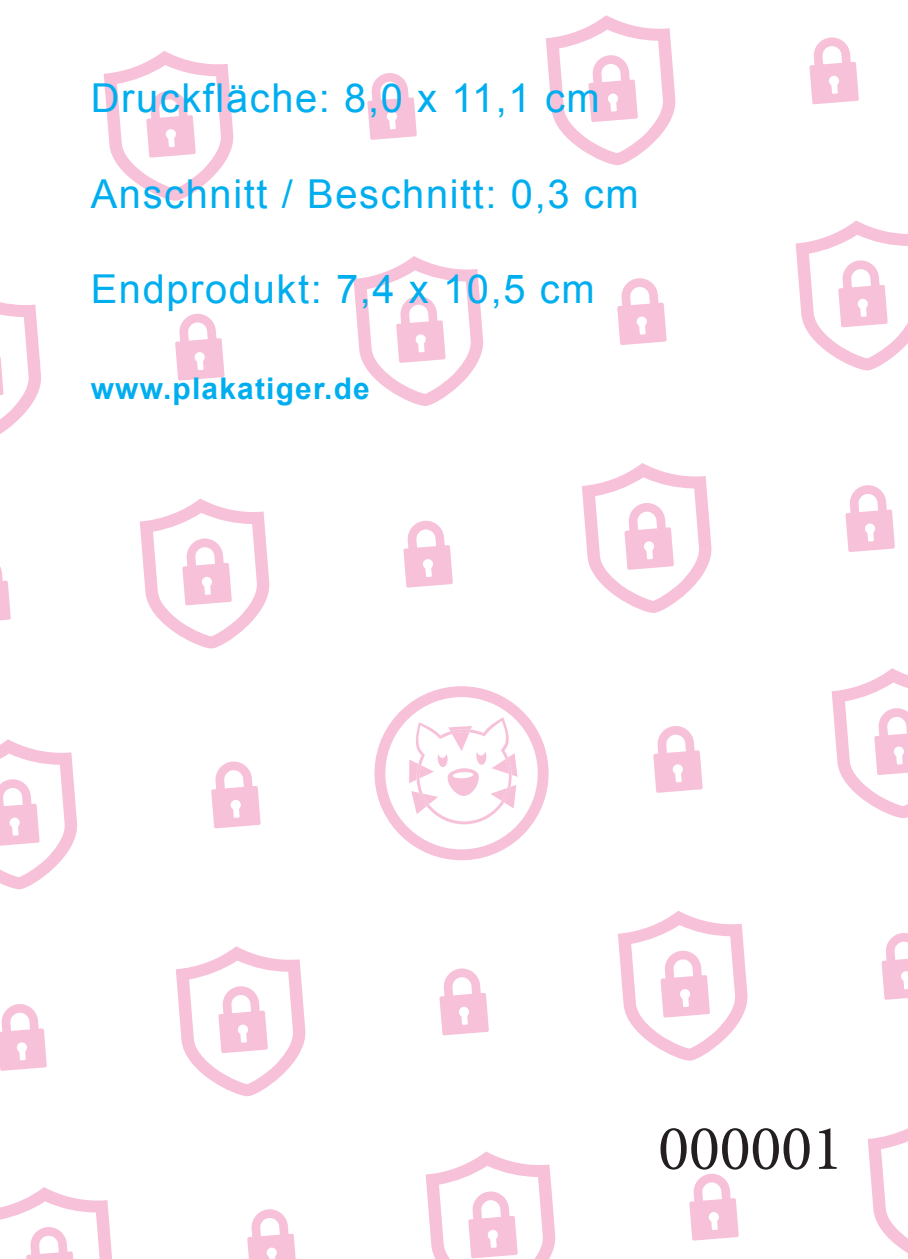
<style>
.page{position:relative;width:908px;height:1259px;background:#fff}
.page>*{position:absolute;margin:0;border:0;box-sizing:border-box;transform-origin:0 0}
.t1{font:64px "Minion Pro";color:#231f20}
.t2{font:40px "Arial";letter-spacing:.04em;color:#00aeef}
.t3{font:700 30px "Arial";letter-spacing:.04em;color:#00aeef}
</style>
<div class="page">
<svg style="left:546px;top:15px;width:130px;height:150px"></svg>
<svg style="left:104px;top:51px;width:130px;height:150px"></svg>
<svg style="left:809px;top:37px;width:49px;height:67px"></svg>
<svg style="left:367px;top:73px;width:49px;height:67px"></svg>
<svg style="left:618px;top:911px;width:130px;height:149px"></svg>
<svg style="left:176px;top:946px;width:130px;height:150px"></svg>
<svg style="left:881px;top:933px;width:26px;height:66px"></svg>
<svg style="left:0;top:1004px;width:47px;height:67px"></svg>
<svg style="left:439px;top:968px;width:49px;height:67px"></svg>
<svg style="left:582px;top:463px;width:130px;height:150px"></svg>
<svg style="left:140px;top:498px;width:130px;height:150px"></svg>
<svg style="left:845px;top:485px;width:49px;height:67px"></svg>
<svg style="left:0;top:566px;width:11px;height:54px"></svg>
<svg style="left:403px;top:521px;width:49px;height:66px"></svg>
<svg style="left:795px;top:220px;width:112px;height:150px"></svg>
<svg style="left:0;top:302px;width:41px;height:132px"></svg>
<svg style="left:353px;top:256px;width:131px;height:150px"></svg>
<svg style="left:175px;top:314px;width:49px;height:66px"></svg>
<svg style="left:617px;top:278px;width:49px;height:67px"></svg>
<svg style="left:867px;top:1129px;width:40px;height:124px"></svg>
<svg style="left:0;top:1187px;width:112px;height:72px"></svg>
<svg style="left:425px;top:1151px;width:130px;height:108px"></svg>
<svg style="left:247px;top:1209px;width:48px;height:50px"></svg>
<svg style="left:689px;top:1173px;width:49px;height:67px"></svg>
<svg style="left:831px;top:668px;width:76px;height:150px"></svg>
<svg style="left:0;top:739px;width:77px;height:150px"></svg>
<svg style="left:211px;top:761px;width:49px;height:67px"></svg>
<svg style="left:653px;top:726px;width:49px;height:67px"></svg>
<svg style="left:374px;top:686px;width:175px;height:174px"></svg>
<p class="t2" style="left:91px;top:72px;width:510px">Druckfläche: 8,0 x 11,1 cm</p>
<p class="t2" style="left:91px;top:168px;width:549px">Anschnitt / Beschnitt: 0,3 cm</p>
<p class="t2" style="left:91px;top:263px;width:505px">Endprodukt: 7,4 x 10,5 cm</p>
<p class="t3" style="left:91px;top:369px;width:280px">www.plakatiger.de</p>
<h1 class="t1" style="left:658px;top:1105px;width:186px">000001</h1>
</div>
